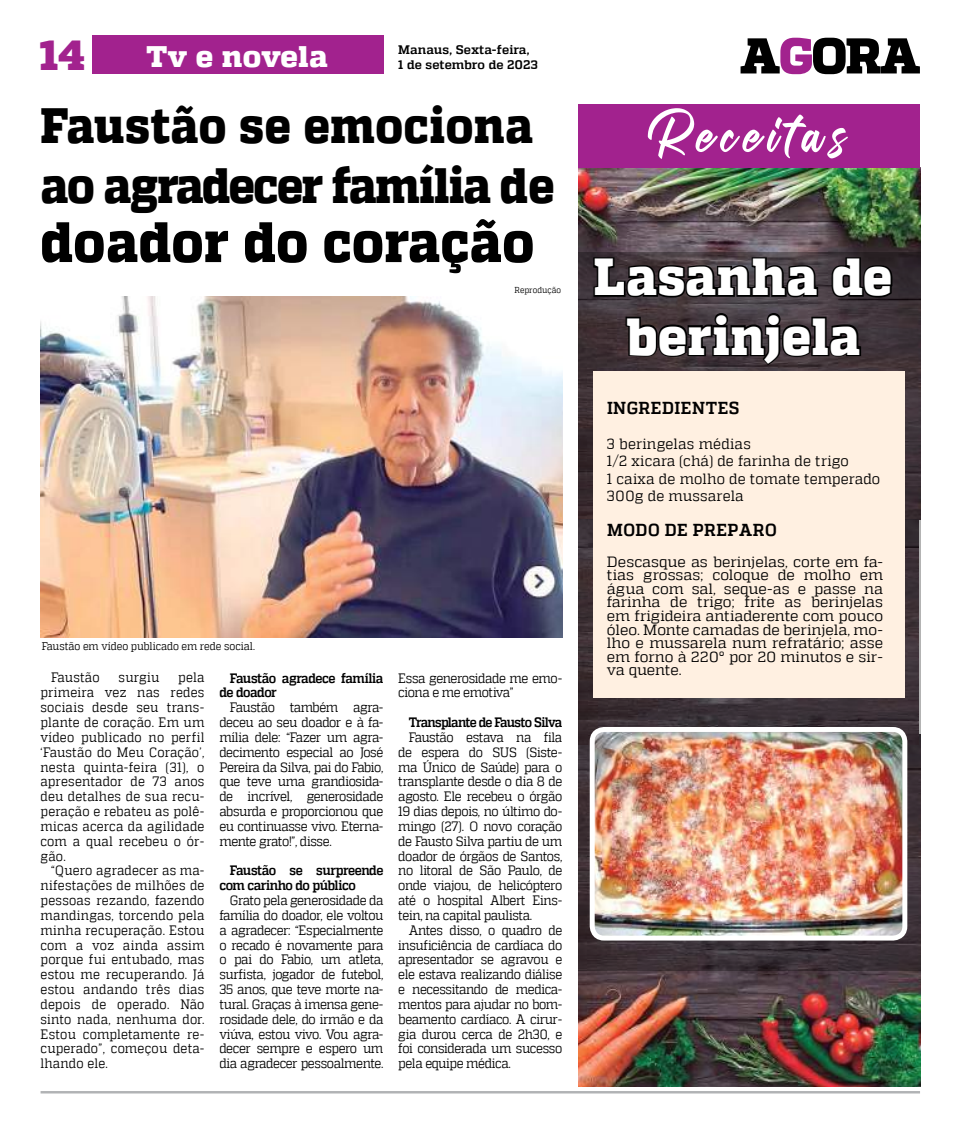
<style>
.page{position:relative;width:957px;height:1134px;background:#fff}
.page>*{position:absolute;margin:0;border:0;box-sizing:border-box;transform-origin:0 0}
.t1{font:800 56.88px "MW Quadon";letter-spacing:.01em;color:#000;scale:.9 1}
.t2{font:800 51.88px/59.4px "MW Quadon";letter-spacing:.01em;color:#fff;text-align:center;scale:.95 1}
.t3{font:800 49.5px/59.4px "MW Quadon";letter-spacing:-.02em;color:#000;scale:.9 1}
.t4{font:800 41.88px "MW Quadon";color:#a2228e}
.t5{font:800 29.62px "MW Quadon";letter-spacing:.01em;color:#fff}
.t6{font:700 17.25px "MW Quadon";letter-spacing:.035em;color:#000;scale:.95 1}
.t7{font:14.88px/13.6px "MW Quadon";letter-spacing:.005em;color:#000;text-align:justify}
.t8{font:14.88px/17.2px "MW Quadon";letter-spacing:.005em;color:#000;scale:.95 1}
.t9{font:13.62px/14.9px "MW Quadon";letter-spacing:-.03em;color:#000;text-align:justify;scale:.9 1}
.t10{font:700 13.62px/14.9px "MW Quadon";letter-spacing:-.04em;color:#000;scale:.9 1}
.t11{font:700 13.62px "MW Quadon";letter-spacing:-.06em;color:#000;scale:.89 1}
.t12{font:13.62px "MW Quadon";letter-spacing:.01em;color:#000;scale:.9 1}
.t13{font:700 12.38px "MW Quadon";letter-spacing:.01em;color:#000}
.t14{font:11.12px "MW Quadon";letter-spacing:-.005em;color:#000;scale:.9 1}
.t15{font:8.62px "MW Quadon";letter-spacing:.01em;color:#000;scale:.9 1}
</style>
<div class="page">
<svg style="left:740px;top:38px;width:180px;height:36px"></svg>
<hr style="left:41px;top:1091px;width:879px;height:2px;background:#b1b3b5">
<img style="left:40px;top:297px;width:522px;height:341px">
<div style="left:92px;top:35px;width:291px;height:39px;background:#a2228e"></div>
<img style="left:578px;top:168px;width:342px;height:84px">
<img style="left:578px;top:971px;width:342px;height:115px">
<svg style="left:578px;top:252px;width:342px;height:719px;background:#40353b"></svg>
<img style="left:592px;top:729px;width:313px;height:209px">
<div style="left:590px;top:727px;width:317px;height:213px;border:5px solid #fff;border-radius:12px"></div>
<svg style="left:592px;top:256px;width:227px;height:43px;background:#2e272b"></svg>
<svg style="left:829px;top:256px;width:65px;height:44px;background:#231d21"></svg>
<svg style="left:624px;top:311px;width:238px;height:56px;background:#31292c"></svg>
<div style="left:593px;top:371px;width:311px;height:326px;background:#fff0e1"></div>
<div style="left:578px;top:104px;width:342px;height:64px;background:#a2228e"></div>
<svg style="left:648px;top:108px;width:200px;height:51px"></svg>
<h3 class="t4" style="left:40px;top:30px;width:47px">14</h3>
<h3 class="t5" style="left:146px;top:39px;width:183px">Tv e novela</h3>
<p class="t13" style="left:398px;top:43px;width:133px">Manaus, Sexta-feira,</p>
<p class="t13" style="left:398px;top:58px;width:141px">1 de setembro de 2023</p>
<h3 class="t3" style="left:41px;top:97px;width:573px">Faustão se emociona ao agradecer família de</h3>
<h1 class="t1" style="left:41px;top:209px;width:550px">doador do coração</h1>
<p class="t15" style="left:514px;top:285px;width:53px">Reprodução</p>
<p class="t14" style="left:42px;top:640px;width:238px">Faustão em vídeo publicado em rede social.</p>
<p class="t12" style="left:51px;top:670px;width:56px">Faustão</p>
<p class="t9" style="left:119px;top:670px;width:47px">surgiu</p>
<p class="t9" style="left:40px;top:670px;width:184px;text-indent:138px">pela primeira vez nas redes sociais desde seu trans&shy;plante de coração. Em um vídeo publicado no perfil ‘Faustão do Meu Coração’, nesta quinta-feira (31), o apresentador de 73 anos deu detalhes de sua recu&shy;peração e rebateu as polê&shy;micas acerca da agilidade com a qual recebeu o ór&shy;gão.</p>
<p class="t9" style="left:40px;top:863px;width:184px;text-indent:11px">“Quero agradecer as ma&shy;nifestações de milhões de pessoas rezando, fazendo mandingas, torcendo pela minha recuperação. Estou com a voz ainda assim porque fui entubado, mas estou me recuperando. Já estou andando três dias depois de operado. Não sinto nada, nenhuma dor.<br>Estou completamente re&shy;cuperado”, começou deta&shy;lhando ele.</p>
<p class="t10" style="left:219px;top:670px;width:184px;text-indent:11px">Faustão agradece família de doador</p>
<p class="t9" style="left:219px;top:700px;width:184px;text-indent:11px">Faustão também agra&shy;deceu ao seu doador e à fa&shy;mília dele: “Fazer um agra&shy;decimento especial ao José Pereira da Silva, pai do Fabio, que teve uma grandiosida&shy;de incrível, generosidade absurda e proporcionou que eu continuasse vivo. Eterna&shy;mente grato!”, disse.</p>
<p class="t10" style="left:219px;top:863px;width:184px;text-indent:11px">Faustão se surpreende com carinho do público</p>
<p class="t9" style="left:219px;top:893px;width:184px;text-indent:11px">Grato pela generosidade da família do doador, ele voltou a agradecer: “Especialmente o recado é novamente para o pai do Fabio, um atleta, surfista, jogador de futebol, 35 anos, que teve morte na&shy;tural. Graças à imensa gene&shy;rosidade dele, do irmão e da viúva, estou vivo. Vou agra&shy;decer sempre e espero um dia agradecer pessoalmente.</p>
<p class="t9" style="left:398px;top:670px;width:184px">Essa generosidade me emo&shy;ciona e me emotiva”</p>
<p class="t11" style="left:409px;top:714px;width:174px">Transplante de Fausto Silva</p>
<p class="t9" style="left:398px;top:729px;width:184px;text-indent:11px">Faustão estava na fila de espera do SUS (Siste&shy;ma Único de Saúde) para o transplante desde o dia 8 de agosto. Ele recebeu o órgão 19 dias depois, no último do&shy;mingo (27). O novo coração de Fausto Silva partiu de um doador de órgãos de Santos, no litoral de São Paulo, de onde viajou, de helicóptero até o hospital Albert Eins&shy;tein, na capital paulista.</p>
<p class="t9" style="left:398px;top:922px;width:184px;text-indent:11px">Antes disso, o quadro de insuficiência de cardíaca do apresentador se agravou e ele estava realizando diálise e necessitando de medica&shy;mentos para ajudar no bom&shy;beamento cardíaco. A cirur&shy;gia durou cerca de 2h30, e foi considerada um sucesso pela equipe médica.</p>
<h2 class="t2" style="left:594px;top:248px;width:316px">Lasanha de berinjela</h2>
<p class="t6" style="left:607px;top:398px;width:141px">INGREDIENTES</p>
<p class="t8" style="left:607px;top:435px;width:289px">3 beringelas médias<br>1/2 xicara (chá) de farinha de trigo<br>1 caixa de molho de tomate temperado<br>300g de mussarela</p>
<p class="t6" style="left:607px;top:520px;width:180px">MODO DE PREPARO</p>
<p class="t7" style="left:607px;top:554px;width:278px">Descasque as berinjelas, corte em fa&shy;tias grossas; coloque de molho em água com sal, seque-as e passe na farinha de trigo; frite as berinjelas em frigideira antiaderente com pouco óleo. Monte camadas de berinjela, mo&shy;lho e mussarela num refratário; asse em forno à 220° por 20 minutos e sir&shy;va quente.</p>
</div>
